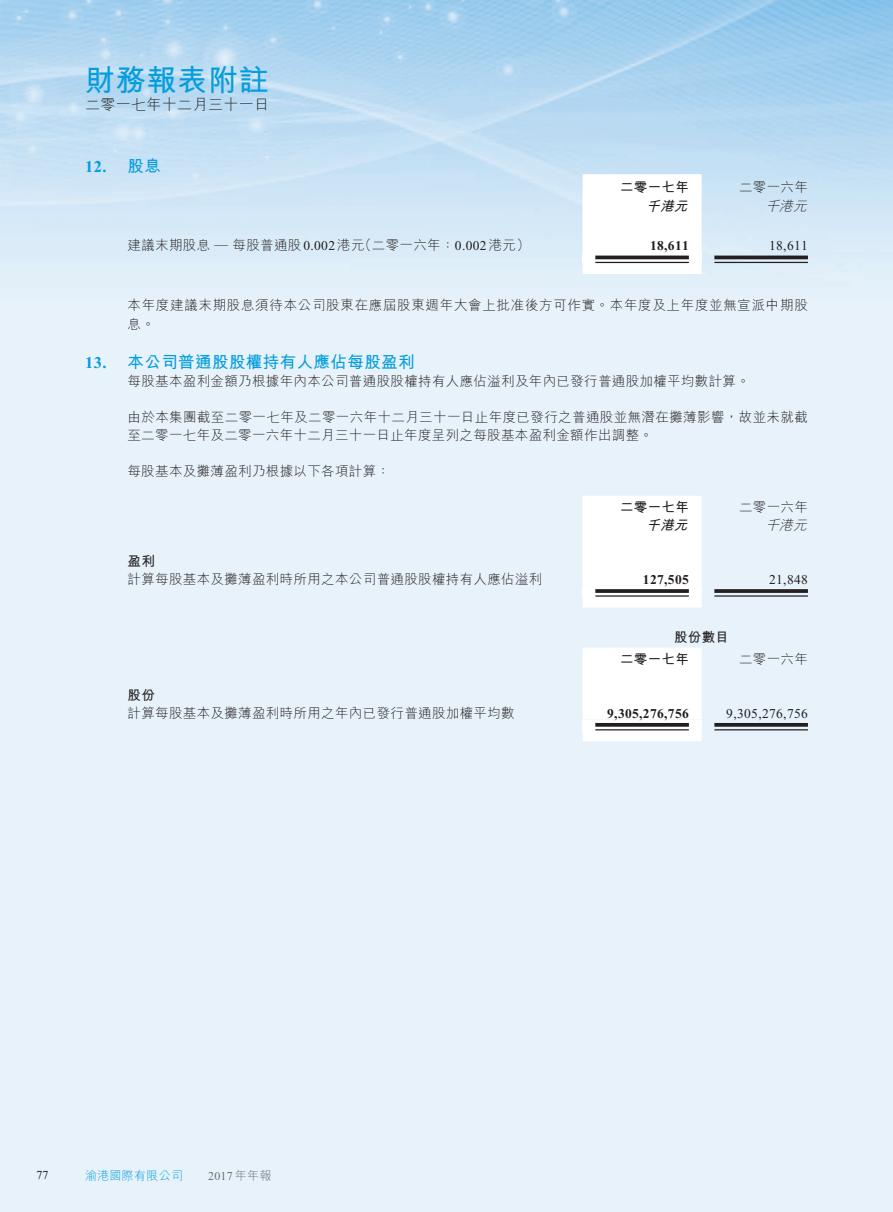
<style>
.page{position:relative;width:893px;height:1212px;background:#fff}
.page>*{position:absolute;margin:0;border:0;box-sizing:border-box;transform-origin:0 0}
.t1{font:700 30px "M Hei HK";letter-spacing:.025em;color:#069ddc}
.t2{font:700 16.5px "M Hei HK";letter-spacing:.025em;color:#069ddc}
.t3{font:700 16.5px "Times New Roman";color:#069ddc}
.t4{font:300 15px "M Hei HK";letter-spacing:.025em;color:#231f20}
.t5{font:300 13.5px/18px "M Hei HK";letter-spacing:.025em;color:#231f20}
.t6{font:300 13.5px/19.5px "M Hei HK";letter-spacing:.05em;color:#231f20}
.t7{font:13.5px "Times New Roman";letter-spacing:.025em;color:#231f20}
.t8{font:700 13.5px "Times New Roman";letter-spacing:.025em;color:#231f20}
.t9{font:700 13.5px "M Hei HK";letter-spacing:.025em;color:#231f20}
.t10{font:italic 300 13.5px "M Hei HK";color:#231f20}
.t11{font:italic 700 13.5px "M Hei HK";color:#231f20}
.t12{font:300 12px "M Hei HK";letter-spacing:.025em;color:#069ddc}
.t13{font:12px "Times New Roman";color:#6c6d70}
.t14{font:12px "Times New Roman";color:#231f20}
.s1{font-family:"Times New Roman";font-weight:400}
.s2{font-family:"M Hei HK";font-weight:300}
</style>
<div class="page">
<hr style="left:892px;top:0;width:1px;height:1212px;background:#e6f2fa">
<svg style="left:583px;top:174px;width:119px;height:100px"></svg>
<svg style="left:583px;top:252px;width:119px;height:11px"></svg>
<hr style="left:595px;top:256px;width:94px;height:3px;background:#231f20">
<hr style="left:595px;top:262px;width:94px;height:1px;background:#231f20">
<hr style="left:714px;top:256px;width:94px;height:3px;background:#231f20">
<hr style="left:714px;top:262px;width:94px;height:1px;background:#231f20">
<svg style="left:595px;top:589px;width:94px;height:4px"></svg>
<hr style="left:595px;top:595px;width:94px;height:2px;background:#231f20">
<svg style="left:714px;top:589px;width:94px;height:4px"></svg>
<hr style="left:714px;top:595px;width:94px;height:2px;background:#231f20">
<svg style="left:583px;top:647px;width:119px;height:94px"></svg>
<div style="left:583px;top:719px;width:119px;height:11px;background:#fff"></div>
<svg style="left:595px;top:723px;width:94px;height:4px"></svg>
<hr style="left:595px;top:729px;width:94px;height:1px;background:#231f20">
<svg style="left:714px;top:723px;width:94px;height:4px"></svg>
<hr style="left:714px;top:729px;width:94px;height:1px;background:#231f20">
<h1 class="t1" style="left:85px;top:58px;width:185px">財務報表附註</h1>
<p class="t4" style="left:85px;top:94px;width:186px">二零一七年十二月三十一日</p>
<p class="t3" style="left:85px;top:157px;width:23px">12.</p>
<p class="t3" style="left:85px;top:353px;width:23px">13.</p>
<p class="t2" style="left:128px;top:154px;width:35px">股息</p>
<p class="t9" style="left:620px;top:177px;width:70px">二零一七年</p>
<p class="t5" style="left:739px;top:177px;width:70px">二零一六年</p>
<p class="t11" style="left:646px;top:197px;width:47px">千港元</p>
<p class="t10" style="left:765px;top:197px;width:47px">千港元</p>
<p class="t5" style="left:358px;top:236px;width:173px">（二零一六年：<span class="s1">0.002</span>港元(</p>
<p class="t5" style="left:128px;top:236px;width:84px">建議末期股息</p>
<p class="t5" style="left:233px;top:236px;width:133px">每股普通股 <span class="s1">0.002</span>港元</p>
<p class="t7" style="left:215px;top:237px;width:15px">—</p>
<p class="t8" style="left:650px;top:238px;width:40px">18,611</p>
<p class="t7" style="left:769px;top:239px;width:40px">18,611</p>
<p class="t6" style="left:127px;top:294px;width:682px">本年度建議末期股息須待本公司股東在應屆股東週年大會上批准後方可作實。本年度及上年度並無宣派中期股息。</p>
<p class="t2" style="left:128px;top:350px;width:289px">本公司普通股股權持有人應佔每股盈利</p>
<p class="t5" style="left:128px;top:372px;width:624px">每股基本盈利金額乃根據年內本公司普通股股權持有人應佔溢利及年內已發行普通股加權平均數計算。</p>
<p class="t5" style="left:127px;top:408px;width:682px">由於本集團截至二零一七年及二零一六年十二月三十一日止年度已發行之普通股並無潛在攤薄影響，故並未就截至二零一七年及二零一六年十二月三十一日止年度呈列之每股基本盈利金額作出調整。</p>
<p class="t5" style="left:127px;top:462px;width:264px">每股基本及攤薄盈利乃根據以下各項計算：</p>
<p class="t5" style="left:739px;top:498px;width:70px">二零一六年</p>
<p class="t9" style="left:620px;top:497px;width:70px">二零一七年</p>
<p class="t9" style="left:128px;top:551px;width:29px">盈利</p>
<p class="t5" style="left:128px;top:570px;width:416px">計算每股基本及攤薄盈利時所用之本公司普通股股權持有人應佔溢利</p>
<p class="t9" style="left:128px;top:685px;width:29px">股份</p>
<p class="t5" style="left:128px;top:703px;width:389px">計算每股基本及攤薄盈利時所用之年內已發行普通股加權平均數</p>
<p class="t11" style="left:646px;top:515px;width:47px">千港元</p>
<p class="t10" style="left:765px;top:516px;width:47px">千港元</p>
<p class="t8" style="left:643px;top:572px;width:47px">127,505</p>
<p class="t7" style="left:769px;top:572px;width:40px">21,848</p>
<p class="t9" style="left:674px;top:627px;width:57px">股份數目</p>
<p class="t9" style="left:620px;top:649px;width:70px">二零一七年</p>
<p class="t5" style="left:739px;top:649px;width:70px">二零一六年</p>
<p class="t8" style="left:607px;top:706px;width:83px">9,305,276,756</p>
<p class="t7" style="left:726px;top:706px;width:83px">9,305,276,756</p>
<p class="t14" style="left:36px;top:1167px;width:14px">77</p>
<p class="t12" style="left:85px;top:1167px;width:100px">渝港國際有限公司</p>
<p class="t13" style="left:208px;top:1169px;width:65px">2017 <span class="s2">年年報</span></p>
</div>
